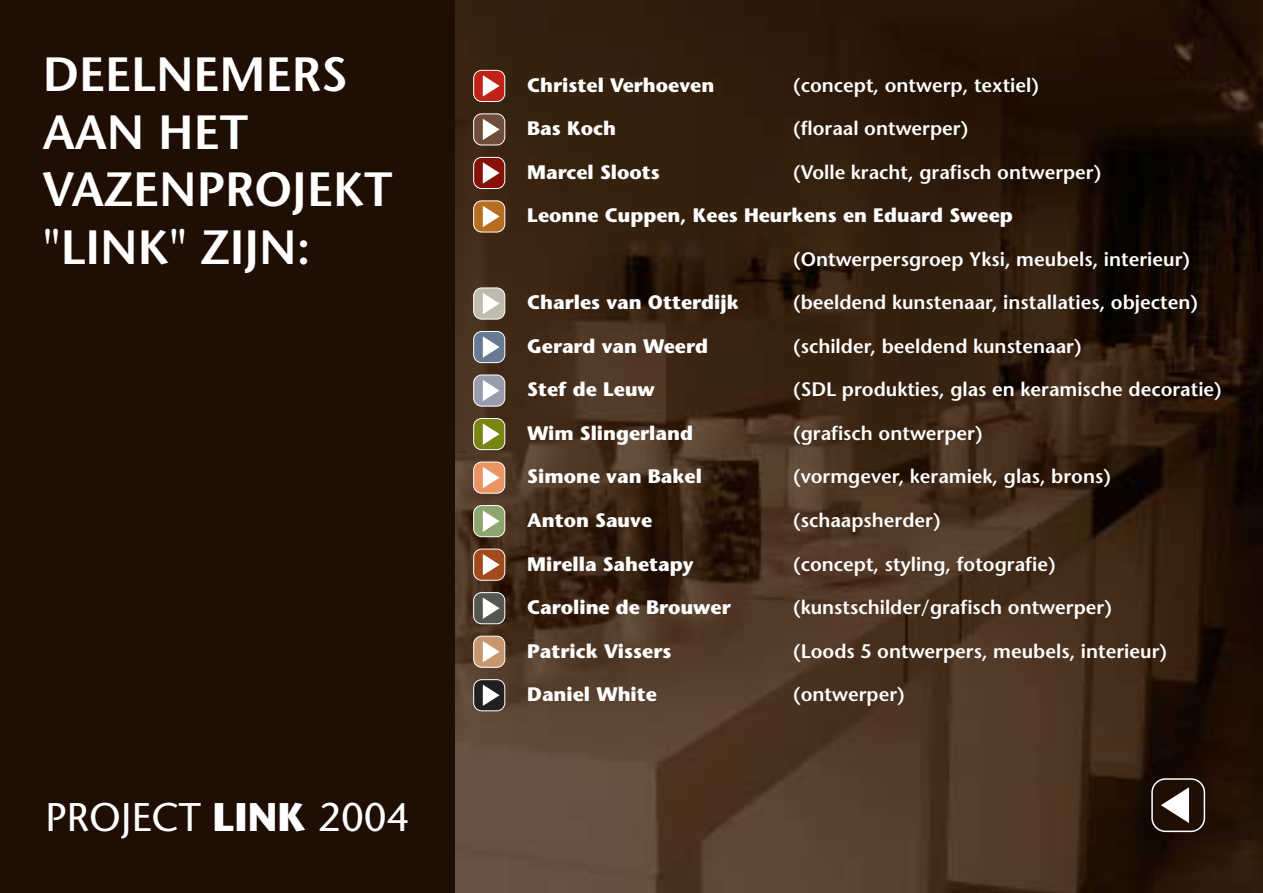
<style>
.page{position:relative;width:1263px;height:893px;background:#fff}
.page>*{position:absolute;margin:0;border:0;box-sizing:border-box;transform-origin:0 0}
.t1{font:600 48px/57.8px "Stone Sans";color:#fff}
.t2{font:39.9px "Stone Sans";color:#fff}
.t3{font:600 19.5px "Stone Sans";color:#fff}
.t4{font:700 19.5px "Stone Sans";color:#fff}
.s1{font-weight:700}
</style>
<div class="page">
<img style="left:455px;top:0;width:808px;height:892px">
<div style="left:0;top:0;width:455px;height:892px;background:#1e0e03"></div>
<div style="left:1151px;top:778px;width:54px;height:54px;background:#1e0e03;border:2px solid #fff;border-radius:13px"></div>
<svg style="left:1161px;top:787px;width:28px;height:36px"></svg>
<div style="left:473px;top:70px;width:32px;height:32px;background:#c02219;border:1px solid #fff;border-radius:8px"></div>
<svg style="left:483px;top:75px;width:17px;height:22px"></svg>
<div style="left:473px;top:113px;width:32px;height:32px;background:#6e4d3a;border:1px solid #fff;border-radius:8px"></div>
<svg style="left:483px;top:119px;width:17px;height:21px"></svg>
<div style="left:473px;top:157px;width:32px;height:32px;background:#861107;border:1px solid #fff;border-radius:8px"></div>
<svg style="left:483px;top:162px;width:17px;height:22px"></svg>
<div style="left:473px;top:200px;width:32px;height:32px;background:#b76e21;border:1px solid #fff;border-radius:8px"></div>
<svg style="left:483px;top:206px;width:17px;height:21px"></svg>
<div style="left:473px;top:287px;width:32px;height:32px;background:#bebcad;border:1px solid #fff;border-radius:8px"></div>
<svg style="left:483px;top:293px;width:17px;height:21px"></svg>
<div style="left:473px;top:331px;width:32px;height:32px;background:#667a93;border:1px solid #fff;border-radius:8px"></div>
<svg style="left:483px;top:336px;width:17px;height:22px"></svg>
<div style="left:473px;top:374px;width:32px;height:32px;background:#999cad;border:1px solid #fff;border-radius:8px"></div>
<svg style="left:483px;top:380px;width:17px;height:21px"></svg>
<div style="left:473px;top:418px;width:32px;height:32px;background:#788513;border:1px solid #fff;border-radius:8px"></div>
<svg style="left:483px;top:423px;width:17px;height:22px"></svg>
<div style="left:473px;top:461px;width:32px;height:32px;background:#e99462;border:1px solid #fff;border-radius:8px"></div>
<svg style="left:483px;top:467px;width:17px;height:21px"></svg>
<div style="left:473px;top:505px;width:32px;height:32px;background:#8da66f;border:1px solid #fff;border-radius:8px"></div>
<svg style="left:483px;top:510px;width:17px;height:22px"></svg>
<div style="left:473px;top:548px;width:32px;height:32px;background:#a24a1c;border:1px solid #fff;border-radius:8px"></div>
<svg style="left:483px;top:554px;width:17px;height:21px"></svg>
<div style="left:473px;top:592px;width:32px;height:32px;background:#565550;border:1px solid #fff;border-radius:8px"></div>
<svg style="left:483px;top:597px;width:17px;height:22px"></svg>
<div style="left:473px;top:635px;width:32px;height:32px;background:#c6976a;border:1px solid #fff;border-radius:8px"></div>
<svg style="left:483px;top:641px;width:17px;height:21px"></svg>
<div style="left:473px;top:679px;width:32px;height:32px;background:#211f22;border:1px solid #fff;border-radius:8px"></div>
<svg style="left:483px;top:684px;width:17px;height:22px"></svg>
<h1 class="t1" style="left:43px;top:51px;width:351px">DEELNEMERS<br>AAN HET<br>VAZENPROJEKT "LINK" ZIJN:</h1>
<h2 class="t2" style="left:46px;top:803px;width:366px">PROJECT <span class="s1">LINK</span> 2004</h2>
<p class="t4" style="left:527px;top:78px;width:189px">Christel Verhoeven</p>
<p class="t4" style="left:527px;top:122px;width:90px">Bas Koch</p>
<p class="t4" style="left:527px;top:165px;width:134px">Marcel Sloots</p>
<p class="t4" style="left:527px;top:209px;width:487px">Leonne Cuppen, Kees Heurkens en Eduard Sweep</p>
<p class="t3" style="left:793px;top:78px;width:248px">(concept, ontwerp, textiel)</p>
<p class="t3" style="left:793px;top:122px;width:177px">(floraal ontwerper)</p>
<p class="t3" style="left:793px;top:165px;width:310px">(Volle kracht, grafisch ontwerper)</p>
<p class="t4" style="left:527px;top:296px;width:213px">Charles van Otterdijk</p>
<p class="t4" style="left:527px;top:339px;width:182px">Gerard van Weerd</p>
<p class="t4" style="left:527px;top:383px;width:129px">Stef de Leuw</p>
<p class="t4" style="left:527px;top:426px;width:167px">Wim Slingerland</p>
<p class="t4" style="left:527px;top:470px;width:176px">Simone van Bakel</p>
<p class="t4" style="left:527px;top:513px;width:126px">Anton Sauve</p>
<p class="t4" style="left:527px;top:557px;width:168px">Mirella Sahetapy</p>
<p class="t4" style="left:527px;top:600px;width:205px">Caroline de Brouwer</p>
<p class="t4" style="left:527px;top:644px;width:146px">Patrick Vissers</p>
<p class="t4" style="left:527px;top:687px;width:131px">Daniel White</p>
<p class="t3" style="left:793px;top:252px;width:399px">(Ontwerpersgroep Yksi, meubels, interieur)</p>
<p class="t3" style="left:793px;top:296px;width:407px">(beeldend kunstenaar, installaties, objecten)</p>
<p class="t3" style="left:793px;top:339px;width:291px">(schilder, beeldend kunstenaar)</p>
<p class="t3" style="left:793px;top:383px;width:431px">(SDL produkties, glas en keramische decoratie)</p>
<p class="t3" style="left:793px;top:426px;width:192px">(grafisch ontwerper)</p>
<p class="t3" style="left:793px;top:470px;width:320px">(vormgever, keramiek, glas, brons)</p>
<p class="t3" style="left:793px;top:513px;width:150px">(schaapsherder)</p>
<p class="t3" style="left:793px;top:557px;width:265px">(concept, styling, fotografie)</p>
<p class="t3" style="left:793px;top:600px;width:321px">(kunstschilder/grafisch ontwerper)</p>
<p class="t3" style="left:793px;top:644px;width:376px">(Loods 5 ontwerpers, meubels, interieur)</p>
<p class="t3" style="left:793px;top:687px;width:114px">(ontwerper)</p>
</div>
